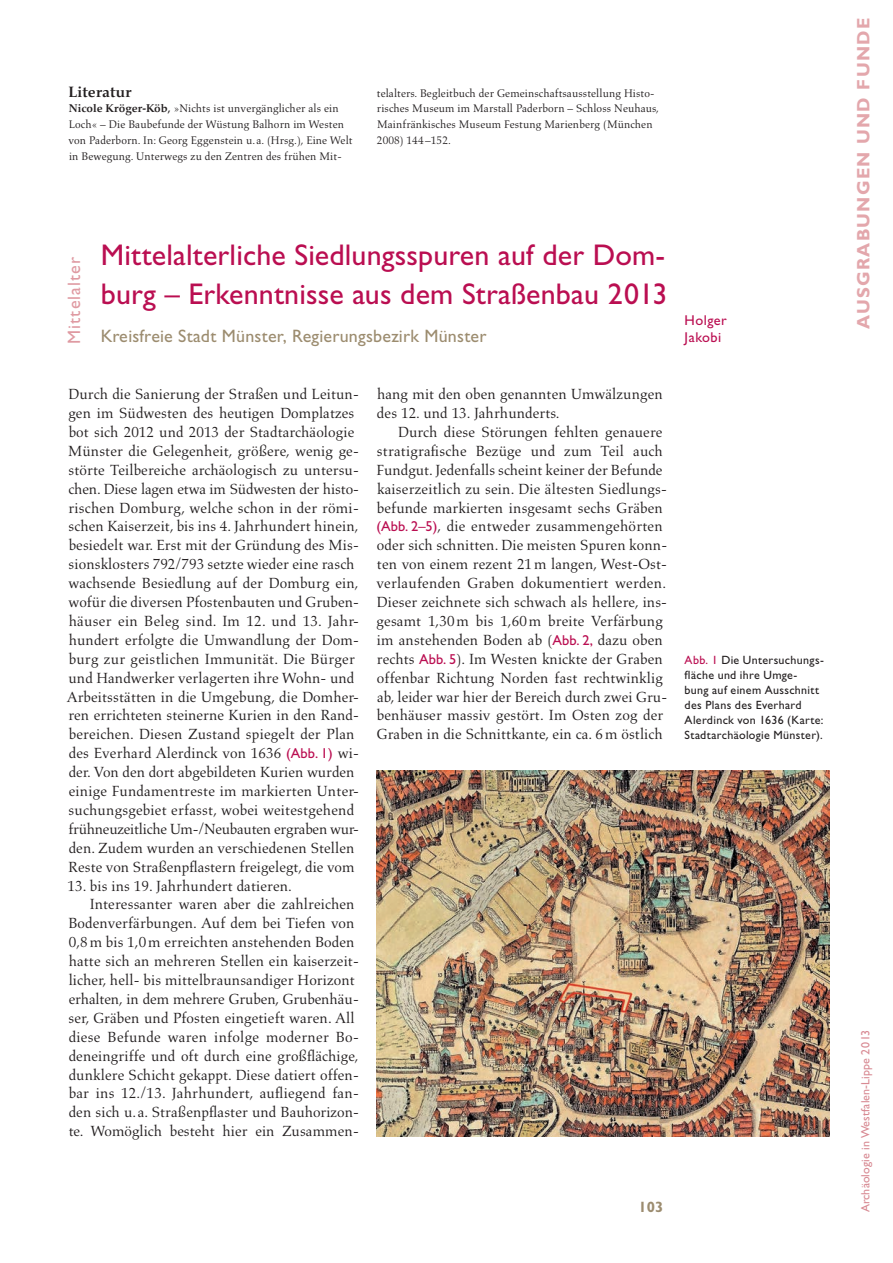
<style>
.page{position:relative;width:893px;height:1263px;background:#fff}
.page>*{position:absolute;margin:0;border:0;box-sizing:border-box;transform-origin:0 0}
.t1{font:30px/39px "Gill Sans Std";letter-spacing:.005em;color:#ba0e51}
.t2{font:18px "Gill Sans Std";letter-spacing:.01em;color:#9c8c6f}
.t3{font:18px "Gill Sans Std Bold 4";letter-spacing:.07em;color:#e3a7ac}
.t4{font:18px "Gill Sans Std";letter-spacing:.06em;color:#df9aa2}
.t5{font:15px/18.9px "Aldus LT Std";letter-spacing:.005em;color:#231f20}
.t6{font:15px "Aldus Nova Bold 2";letter-spacing:.015em;color:#231f20}
.t7{font:700 15px "Gill Sans Std";color:#9c8c6f}
.t8{font:14.25px/17.1px "Gill Sans Std";letter-spacing:.03em;color:#ba0e51}
.t9{font:12px/15px "Gill Sans Std";letter-spacing:.025em;color:#231f20}
.t10{font:12px "Gill Sans Std 4";letter-spacing:.01em;color:#d88a93}
.t11{font:11.25px/15.8px "Aldus LT Std";letter-spacing:.01em;color:#231f20}
.s1{font-family:"Aldus Nova Bold 2"}
.s2{font-family:"Gill Sans Std";font-size:14.4px;color:#ba0e51}
.s3{color:#ba0e51}
</style>
<div class="page">
<img style="left:376px;top:771px;width:453px;height:365px">
<p class="t6" style="left:68px;top:83px;width:65px">Literatur</p>
<p class="t11" style="left:69px;top:101px;width:286px"><span class="s1">Nicole Kröger-Köb,</span> »Nichts ist unvergänglicher als ein Loch« – Die Baubefunde der Wüstung Balhorn im Westen von Paderborn. In: Georg Eggenstein u.a. (Hrsg.), Eine Welt in Bewegung. Unterwegs zu den Zentren des frühen Mit-</p>
<p class="t11" style="left:377px;top:85px;width:284px">telalters. Begleitbuch der Gemeinschaftsausstellung Histo&shy;risches Museum im Marstall Paderborn – Schloss Neuhaus, Mainfränkisches Museum Festung Marienberg (München 2008) 144 –152.</p>
<p class="t4" style="left:64px;top:344px;width:88px;rotate:-90deg">Mittelalter</p>
<h1 class="t1" style="left:101px;top:236px;width:568px">Mittelalterliche Siedlungsspuren auf der Dom&shy;burg – Erkenntnisse aus dem Straßenbau 2013</h1>
<p class="t2" style="left:101px;top:326px;width:387px">Kreisfreie Stadt Münster, Regierungsbezirk Münster</p>
<p class="t5" style="left:67px;top:385px;width:294px">Durch die Sanierung der Straßen und Leitun&shy;gen im Südwesten des heutigen Domplatzes bot sich 2012 und 2013 der Stadtarchäologie Münster die Gelegenheit, größere, wenig ge&shy;störte Teilbereiche archäologisch zu untersu&shy;chen. Diese lagen etwa im Südwesten der histo&shy;rischen Domburg, welche schon in der römi&shy;schen Kaiserzeit, bis ins 4. Jahrhundert hinein, besiedelt war. Erst mit der Gründung des Mis&shy;sionsklosters 792/793 setzte wieder eine rasch wachsende Besiedlung auf der Domburg ein, wofür die diversen Pfostenbauten und Gruben&shy;häuser ein Beleg sind. Im 12. und 13. Jahr&shy;hundert erfolgte die Umwandlung der Dom&shy;burg zur geistlichen Immunität. Die Bürger und Handwerker verlagerten ihre Wohn- und Arbeitsstätten in die Umgebung, die Domher&shy;ren errichteten steinerne Kurien in den Rand&shy;bereichen. Diesen Zustand spiegelt der Plan des Everhard Alerdinck von 1636 <span class="s2">(Abb. 1)</span> wi&shy;der. Von den dort abgebildeten Kurien wurden einige Fundamentreste im markierten Unter&shy;suchungsgebiet erfasst, wobei weitestgehend frühneuzeitliche Um-/Neubauten ergraben wur&shy;den. Zudem wurden an verschiedenen Stellen Reste von Straßenpflastern freigelegt, die vom</p>
<p class="t5" style="left:68px;top:876px;width:226px">13. bis ins 19. Jahrhundert datieren.</p>
<p class="t5" style="left:90px;top:895px;width:266px">Interessanter waren aber die zahlreichen</p>
<p class="t5" style="left:68px;top:914px;width:288px">Bodenverfärbungen. Auf dem bei Tiefen von</p>
<p class="t5" style="left:69px;top:933px;width:287px">0,8m bis 1,0m erreichten anstehenden Boden</p>
<p class="t5" style="left:69px;top:952px;width:292px">hatte sich an mehreren Stellen ein kaiserzeit-</p>
<p class="t5" style="left:69px;top:971px;width:288px">licher, hell- bis mittelbraunsandiger Horizont</p>
<p class="t5" style="left:69px;top:990px;width:292px">erhalten, in dem mehrere Gruben, Grubenhäu-</p>
<p class="t5" style="left:69px;top:1009px;width:287px">ser, Gräben und Pfosten eingetieft waren. All</p>
<p class="t5" style="left:69px;top:1027px;width:292px">diese Befunde waren infolge moderner Bo-</p>
<p class="t5" style="left:69px;top:1046px;width:291px">deneingriffe und oft durch eine großflächige,</p>
<p class="t5" style="left:69px;top:1065px;width:292px">dunklere Schicht gekappt. Diese datiert offen-</p>
<p class="t5" style="left:69px;top:1084px;width:292px">bar ins 12./13. Jahrhundert, aufliegend fan-</p>
<p class="t5" style="left:69px;top:1103px;width:292px">den sich u.a. Straßenpflaster und Bauhorizon-</p>
<p class="t5" style="left:69px;top:1122px;width:292px">te. Womöglich besteht hier ein Zusammen-</p>
<p class="t5" style="left:377px;top:385px;width:287px">hang mit den oben genannten Umwälzungen des 12. und 13. Jahrhunderts.</p>
<p class="t5" style="left:376px;top:423px;width:292px;text-indent:22px">Durch diese Störungen fehlten genauere stratigrafische Bezüge und zum Teil auch Fundgut. Jedenfalls scheint keiner der Befunde kaiserzeitlich zu sein. Die ältesten Siedlungs&shy;befunde markierten insgesamt sechs Gräben <span class="s2">(Abb. 2–5)</span>, die entweder zusammengehörten oder sich schnitten. Die meisten Spuren konn&shy;ten von einem rezent 21m langen, West-Ost&shy;verlaufenden Graben dokumentiert werden.<br>Dieser zeichnete sich schwach als hellere, ins&shy;gesamt 1,30m bis 1,60m breite Verfärbung im anstehenden Boden ab (<span class="s2">Abb. 2,</span> dazu oben rechts <span class="s2">Abb. 5</span>). Im Westen knickte der Graben offenbar Richtung Norden fast rechtwinklig ab, leider war hier der Bereich durch zwei Gru&shy;benhäuser massiv gestört. Im Osten zog der Graben in die Schnittkante, ein ca. 6m östlich</p>
<p class="t8" style="left:685px;top:312px;width:44px">Holger<br>Jakobi</p>
<p class="t9" style="left:685px;top:653px;width:141px"><span class="s3">Abb. 1</span> Die Untersuchungs&shy;fläche und ihre Umge&shy;bung auf einem Ausschnitt des Plans des Everhard<br>Alerdinck von 1636 (Karte:<br>Stadtarchäologie Münster).</p>
<p class="t7" style="left:638px;top:1198px;width:26px">103</p>
<p class="t3" style="left:853px;top:329px;width:312px;rotate:-90deg">AUSGRABUNGEN UND FUNDE</p>
<p class="t10" style="left:859px;top:1212px;width:184px;rotate:-90deg">Archäologie in Westfalen-Lippe 2013</p>
</div>
